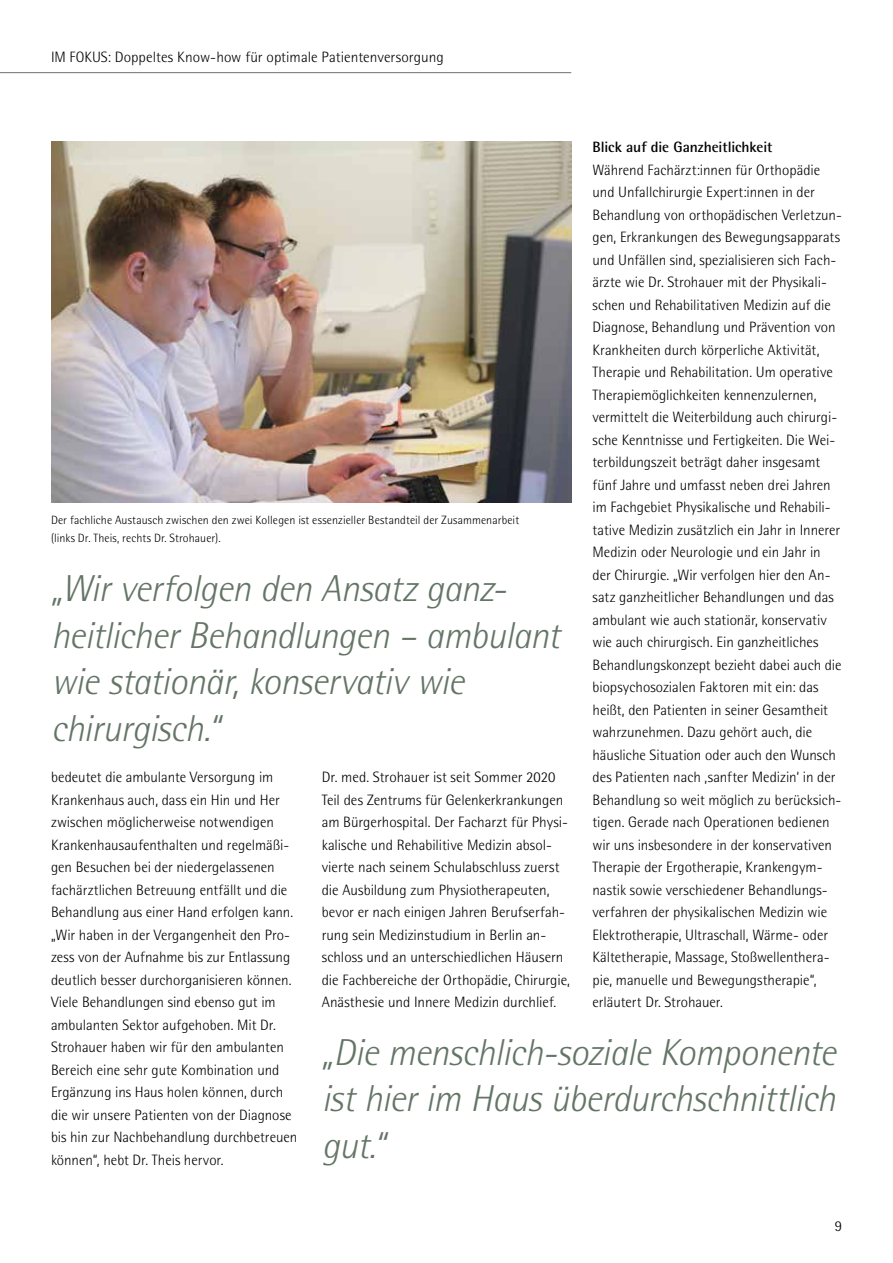
<style>
.page{position:relative;width:893px;height:1263px;background:#fff}
.page>*{position:absolute;margin:0;border:0;box-sizing:border-box;transform-origin:0 0}
.t1{font:italic 300 37.5px/46.5px "Rotis Semi Sans Pro";letter-spacing:-.015em;color:#647566}
.t2{font:300 15px/22.5px "Rotis Semi Sans Pro";color:#000}
.t3{font:700 15px "Rotis Semi Sans Pro";letter-spacing:-.005em;color:#000}
.t4{font:300 12px/18px "Rotis Semi Sans Pro";letter-spacing:.01em;color:#000}
</style>
<div class="page">
<hr style="left:0;top:72px;width:571px;height:1px;background:#706f6f">
<img style="left:51px;top:141px;width:520px;height:362px">
<p class="t2" style="left:51px;top:46px;width:394px">IM FOKUS: Doppeltes Know-how für optimale Patientenversorgung</p>
<p class="t3" style="left:592px;top:138px;width:181px">Blick auf die Ganzheitlichkeit</p>
<p class="t2" style="left:592px;top:159px;width:251px">Während Fachärzt:innen für Orthopädie und Unfallchirurgie Expert:innen in der Behandlung von orthopädischen Verletzun&shy;gen, Erkrankungen des Bewegungsapparats und Unfällen sind, spezialisieren sich Fach&shy;ärzte wie Dr. Strohauer mit der Physikali&shy;schen und Rehabilitativen Medizin auf die Diagnose, Behandlung und Prävention von Krankheiten durch körperliche Aktivität, Therapie und Rehabilitation. Um operative Therapiemöglichkeiten kennenzulernen, vermittelt die Weiterbildung auch chirurgi&shy;sche Kenntnisse und Fertigkeiten. Die Wei&shy;terbildungszeit beträgt daher insgesamt fünf Jahre und umfasst neben drei Jahren im Fachgebiet Physikalische und Rehabili&shy;tative Medizin zusätzlich ein Jahr in Innerer Medizin oder Neurologie und ein Jahr in der Chirurgie. „Wir verfolgen hier den An&shy;satz ganzheitlicher Behandlungen und das ambulant wie auch stationär, konservativ wie auch chirurgisch. Ein ganzheitliches Behandlungskonzept bezieht dabei auch die biopsychosozialen Faktoren mit ein: das heißt, den Patienten in seiner Gesamtheit wahrzunehmen. Dazu gehört auch, die häusliche Situation oder auch den Wunsch des Patienten nach ‚sanfter Medizin‘ in der Behandlung so weit möglich zu berücksich&shy;tigen. Gerade nach Operationen bedienen wir uns insbesondere in der konservativen Therapie der Ergotherapie, Krankengym&shy;nastik sowie verschiedener Behandlungs&shy;verfahren der physikalischen Medizin wie Elektrotherapie, Ultraschall, Wärme- oder Kältetherapie, Massage, Stoßwellenthera&shy;pie, manuelle und Bewegungstherapie“, erläutert Dr. Strohauer.</p>
<p class="t4" style="left:51px;top:511px;width:470px">Der fachliche Austausch zwischen den zwei Kollegen ist essenzieller Bestandteil der Zusammenarbeit (links Dr. Theis, rechts Dr. Strohauer).</p>
<h1 class="t1" style="left:51px;top:565px;width:510px">„Wir verfolgen den Ansatz ganz&shy;heitlicher Behandlungen – ambulant wie stationär, konservativ wie chirurgisch.“</h1>
<p class="t2" style="left:322px;top:766px;width:250px">Dr. med. Strohauer ist seit Sommer 2020<br>Teil des Zentrums für Gelenkerkrankungen am Bürgerhospital. Der Facharzt für Physi&shy;kalische und Rehabilitive Medizin absol&shy;vierte nach seinem Schulabschluss zuerst die Ausbildung zum Physiotherapeuten, bevor er nach einigen Jahren Berufserfah&shy;rung sein Medizinstudium in Berlin an&shy;schloss und an unterschiedlichen Häusern die Fachbereiche der Orthopädie, Chirurgie, Anästhesie und Innere Medizin durchlief.</p>
<p class="t2" style="left:51px;top:766px;width:248px">bedeutet die ambulante Versorgung im Krankenhaus auch, dass ein Hin und Her zwischen möglicherweise notwendigen Krankenhausaufenthalten und regelmäßi&shy;gen Besuchen bei der niedergelassenen fachärztlichen Betreuung entfällt und die Behandlung aus einer Hand erfolgen kann. „Wir haben in der Vergangenheit den Pro&shy;zess von der Aufnahme bis zur Entlassung deutlich besser durchorganisieren können.<br>Viele Behandlungen sind ebenso gut im ambulanten Sektor aufgehoben. Mit Dr.<br>Strohauer haben wir für den ambulanten Bereich eine sehr gute Kombination und Ergänzung ins Haus holen können, durch die wir unsere Patienten von der Diagnose bis hin zur Nachbehandlung durchbetreuen können“, hebt Dr. Theis hervor.</p>
<h1 class="t1" style="left:322px;top:1029px;width:516px;text-align:justify">„Die menschlich-soziale Komponente ist hier im Haus überdurchschnittlich gut.“</h1>
<p class="t2" style="left:835px;top:1215px;width:9px">9</p>
</div>
